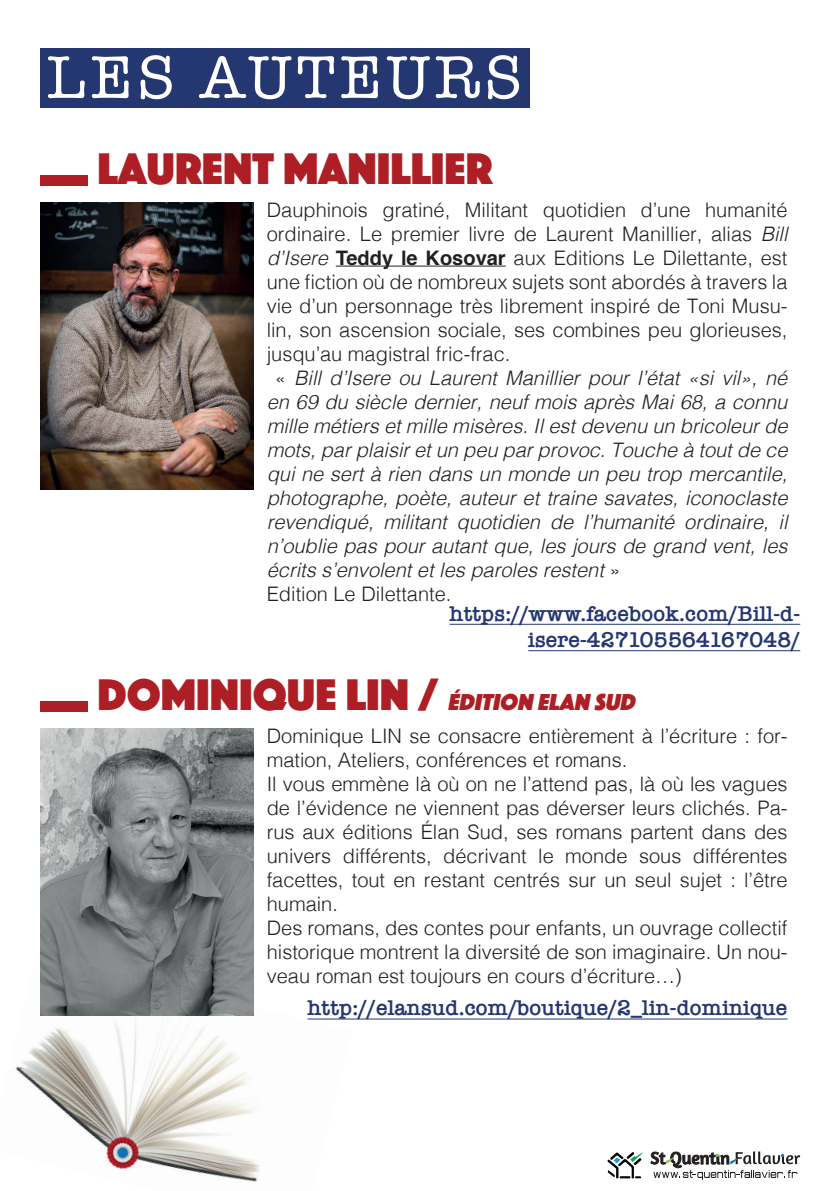
<style>
.page{position:relative;width:840px;height:1191px;background:#fff}
.page>*{position:absolute;margin:0;border:0;box-sizing:border-box;transform-origin:0 0}
.t1{font:62px "American Typewriter";letter-spacing:.07em;color:#fff}
.t2{font:46px "Phosphate Solid";color:#ae1e25}
.t3{font:italic 24px "Phosphate Solid";color:#ae1e25}
.t4{font:600 22px/26.4px "American Typewriter";color:#243771;text-align:right}
.t5{font:300 20px/24px "Helvetica";color:#231f20}
.t6{font:italic 300 20px "Helvetica";color:#231f20}
.s1{font-style:italic}
.s2{font-weight:700}
.s3{font-style:normal}
.s4{font-style:normal;font-size:46px}
</style>
<div class="page">
<div style="left:40px;top:48px;width:489px;height:60px;background:#243771"></div>
<img style="left:15px;top:952px;width:337px;height:230px">
<svg style="left:607px;top:1152px;width:35px;height:26px"></svg>
<svg style="left:650px;top:1151px;width:149px;height:28px"></svg>
<div style="left:40px;top:175px;width:47px;height:11px;background:#ae1e25"></div>
<hr style="left:335px;top:265px;width:170px;height:1px;background:#231f20">
<img style="left:40px;top:202px;width:213px;height:287px">
<div style="left:40px;top:701px;width:47px;height:10px;background:#ae1e25"></div>
<img style="left:40px;top:728px;width:213px;height:287px">
<hr style="left:449px;top:624px;width:350px;height:1px;background:#243771">
<hr style="left:528px;top:650px;width:271px;height:1px;background:#243771">
<hr style="left:307px;top:1018px;width:480px;height:1px;background:#243771">
<h1 class="t1" style="left:47px;top:30px;width:477px">LES AUTEURS</h1>
<h2 class="t2" style="left:97px;top:136px;width:396px">LAURENT MANILLIER</h2>
<p class="t5" style="left:266px;top:196px;width:522px">Dauphinois gratiné, Militant quotidien d’une humanité</p>
<p class="t5" style="left:266px;top:220px;width:522px">ordinaire. Le premier livre de Laurent Manillier, alias <span class="s1">Bill</span></p>
<p class="t5" style="left:266px;top:244px;width:522px"><span class="s1">d’Isere</span> <span class="s2">Teddy le Kosovar</span> aux Editions Le Dilettante, est</p>
<p class="t5" style="left:266px;top:268px;width:522px">une fiction où de nombreux sujets sont abordés à travers la</p>
<p class="t5" style="left:266px;top:292px;width:522px">vie d’un personnage très librement inspiré de Toni Musu-</p>
<p class="t5" style="left:266px;top:316px;width:522px">lin, son ascension sociale, ses combines peu glorieuses,</p>
<p class="t5" style="left:266px;top:340px;width:245px">jusqu’au magistral fric-frac.</p>
<p class="t6" style="left:275px;top:360px;width:513px"><span class="s3">«</span> Bill d’Isere ou Laurent Manillier pour l’état «si vil», né</p>
<p class="t6" style="left:266px;top:384px;width:522px">en 69 du siècle dernier, neuf mois après Mai 68, a connu</p>
<p class="t6" style="left:266px;top:408px;width:522px">mille métiers et mille misères. Il est devenu un bricoleur de</p>
<p class="t6" style="left:266px;top:432px;width:522px">mots, par plaisir et un peu par provoc. Touche à tout de ce</p>
<p class="t6" style="left:266px;top:456px;width:522px">qui ne sert à rien dans un monde un peu trop mercantile,</p>
<p class="t6" style="left:266px;top:480px;width:522px">photographe, poète, auteur et traine savates, iconoclaste</p>
<p class="t6" style="left:266px;top:504px;width:522px">revendiqué, militant quotidien de l’humanité ordinaire, il</p>
<p class="t6" style="left:266px;top:528px;width:522px">n’oublie pas pour autant que, les jours de grand vent, les</p>
<p class="t6" style="left:266px;top:552px;width:355px">écrits s’envolent et les paroles restent <span class="s3">»</span></p>
<p class="t5" style="left:266px;top:580px;width:186px">Edition Le Dilettante.</p>
<p class="t4" style="left:449px;top:599px;width:352px">https://www.facebook.com/Bill-d&shy;isere-427105564167048/</p>
<p class="t3" style="left:97px;top:685px;width:544px"><span class="s4">D O M I N I Q U E L I N /</span> ÉDITION ELAN SUD</p>
<p class="t5" style="left:266px;top:722px;width:522px">Dominique LIN se consacre entièrement à l’écriture : for&shy;mation, Ateliers, conférences et romans.<br>Il vous emmène là où on ne l’attend pas, là où les vagues de l’évidence ne viennent pas déverser leurs clichés. Pa&shy;rus aux éditions Élan Sud, ses romans partent dans des univers différents, décrivant le monde sous différentes facettes, tout en restant centrés sur un seul sujet : l’être humain.<br>Des romans, des contes pour enfants, un ouvrage collectif historique montrent la diversité de son imaginaire. Un nou&shy;veau roman est toujours en cours d’écriture…)</p>
<p class="t4" style="left:307px;top:994px;width:481px">http://elansud.com/boutique/2_lin-dominique</p>
</div>
